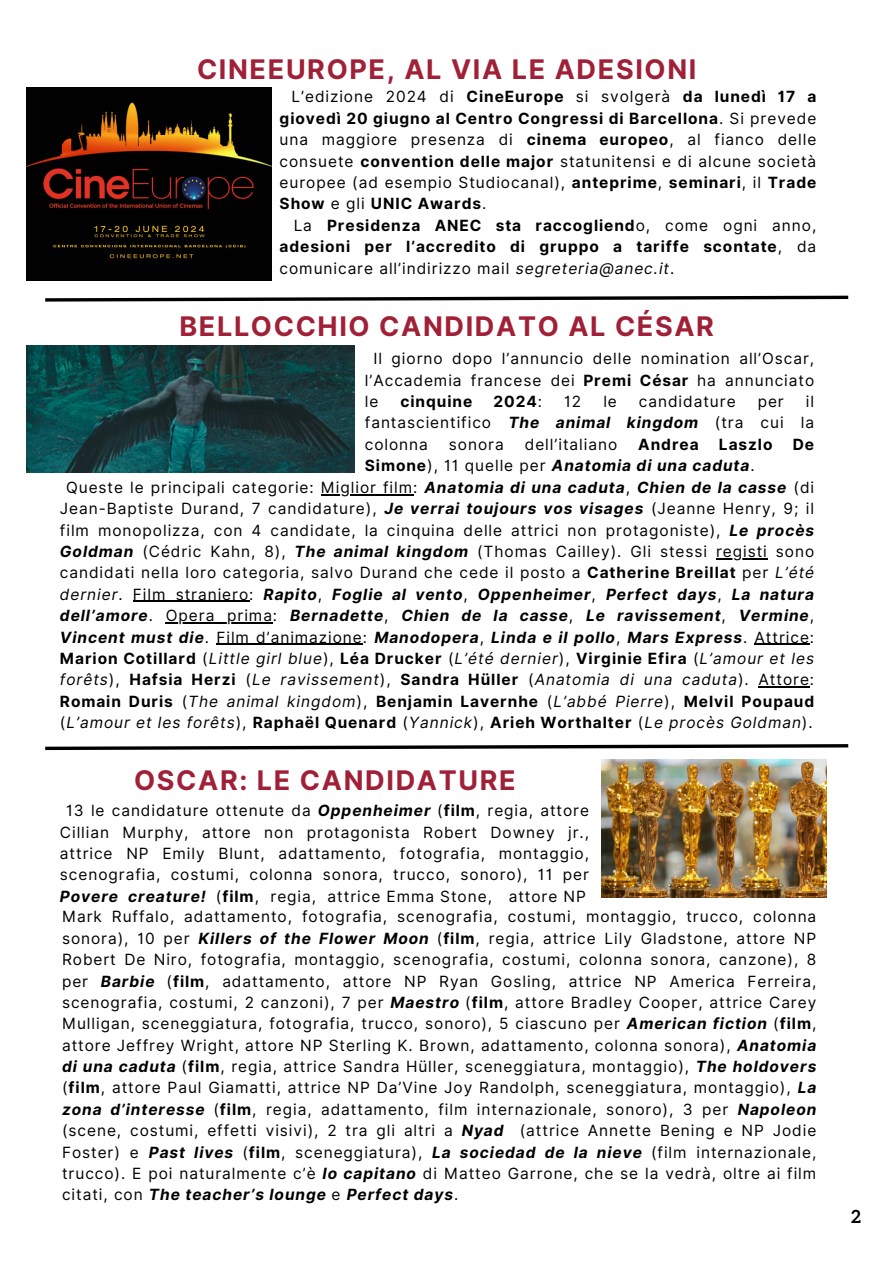
<style>
.page{position:relative;width:893px;height:1264px;background:#fff}
.page>*{position:absolute;margin:0;border:0;box-sizing:border-box;transform-origin:0 0}
.t1{font:700 27px "Inter";letter-spacing:.06em;color:#a02037}
.t2{font:700 18px "Aleo";color:#000}
.t3{font:15.45px/21.3px "Inter";letter-spacing:.06em;color:#000;text-align:justify}
.t4{font:italic 15.45px/21.3px "Inter";letter-spacing:.06em;color:#000;text-align:justify}
.t5{font:700 15.45px/21.3px "Inter";letter-spacing:.06em;color:#000;text-align:justify}
.t6{font:italic 700 15.45px "Inter";letter-spacing:.06em;color:#000}
.s1{font-weight:700}
.s2{font-weight:400}
.s3{font-weight:400;font-style:italic}
.s4{font-weight:700;font-style:italic}
.s5{font-style:normal}
.s6{font-weight:400;font-style:normal}
.s7{font-style:italic}
.s8{font-weight:700;font-style:normal}
</style>
<div class="page">
<svg style="left:45px;top:744px;width:804px;height:7px"></svg>
<svg style="left:45px;top:295px;width:804px;height:7px"></svg>
<img style="left:26px;top:88px;width:245px;height:192px">
<img style="left:26px;top:345px;width:329px;height:127px">
<hr style="left:321px;top:494px;width:92px;height:1px;background:#000">
<hr style="left:716px;top:558px;width:51px;height:1px;background:#000">
<hr style="left:133px;top:601px;width:116px;height:1px;background:#000">
<hr style="left:166px;top:622px;width:107px;height:1px;background:#000">
<hr style="left:216px;top:643px;width:147px;height:1px;background:#000">
<hr style="left:754px;top:643px;width:55px;height:1px;background:#000">
<hr style="left:758px;top:686px;width:51px;height:1px;background:#000">
<img style="left:601px;top:759px;width:225px;height:138px">
<p class="t1" style="left:197px;top:53px;width:501px">CINEEUROPE, AL VIA LE ADESIONI</p>
<p class="t3" style="left:279px;top:86px;width:538px;text-indent:12px">L’edizione 2024 di <span class="s1">CineEurope</span> si svolgerà <span class="s1">da lunedì 17 a giovedì 20 giugno al Centro Congressi di Barcellona</span>. Si prevede una maggiore presenza di <span class="s1">cinema europeo</span>, al fianco delle consuete <span class="s1">convention delle major</span> statunitensi e di alcune società europee (ad esempio Studiocanal), <span class="s1">anteprime</span>, <span class="s1">seminari</span>, il <span class="s1">Trade Show</span> e gli <span class="s1">UNIC Awards</span>.</p>
<p class="t5" style="left:279px;top:214px;width:538px;text-indent:14px"><span class="s2">La</span> Presidenza ANEC sta raccogliend<span class="s2">o, come ogni anno, </span>adesioni per l’accredito di gruppo a tariffe scontate<span class="s2">, da comunicare all’indirizzo mail</span> <span class="s3">segreteria@anec.it</span><span class="s2">.</span></p>
<p class="t1" style="left:179px;top:310px;width:536px">BELLOCCHIO CANDIDATO AL CÉSAR</p>
<p class="t3" style="left:365px;top:348px;width:451px;text-indent:9px">Il giorno dopo l’annuncio delle nomination all’Oscar, l’Accademia francese dei <span class="s1">Premi César</span> ha annunciato le</p>
<p class="t5" style="left:400px;top:391px;width:73px">cinquine</p>
<p class="t5" style="left:493px;top:391px;width:50px">2024<span class="s2">:</span></p>
<p class="t3" style="left:564px;top:391px;width:19px">12</p>
<p class="t3" style="left:603px;top:391px;width:15px">le</p>
<p class="t3" style="left:639px;top:391px;width:98px">candidature</p>
<p class="t3" style="left:757px;top:391px;width:28px">per</p>
<p class="t3" style="left:365px;top:391px;width:451px;text-indent:441px">il fantascientifico <span class="s4">The animal kingdom</span> (tra cui la colonna</p>
<p class="t3" style="left:449px;top:433px;width:56px">sonora</p>
<p class="t3" style="left:525px;top:433px;width:94px">dell’italiano</p>
<p class="t5" style="left:638px;top:433px;width:62px">Andrea</p>
<p class="t5" style="left:719px;top:433px;width:55px">Laszlo</p>
<p class="t5" style="left:792px;top:433px;width:23px">De</p>
<p class="t6" style="left:365px;top:456px;width:391px"><span class="s5">Simone</span><span class="s6">), 11 quelle per</span> Anatomia di una caduta<span class="s6">.</span></p>
<p class="t3" style="left:60px;top:476px;width:755px;text-indent:261px">Miglior film: <span class="s4">Anatomia di una caduta</span>, <span class="s4">Chien de la casse</span> (di Jean-Baptiste Durand, 7 candidature), <span class="s4">Je verrai toujours vos visages</span> (Jeanne Henry, 9; il film monopolizza, con 4 candidate, la cinquina delle attrici non protagoniste), <span class="s4">Le procès Goldman</span> (Cédric Kahn, 8), <span class="s4">The animal kingdom</span> (Thomas Cailley). Gli stessi</p>
<p class="t3" style="left:66px;top:476px;width:249px">Queste le principali categorie:</p>
<p class="t3" style="left:60px;top:540px;width:755px;text-indent:656px">registi sono candidati nella loro categoria, salvo Durand che cede il posto a <span class="s1">Catherine Breillat</span> per <span class="s7">L’été dernier</span>. Film straniero: <span class="s4">Rapito</span>, <span class="s4">Foglie al vento</span>, <span class="s4">Oppenheimer</span>, <span class="s4">Perfect days</span>, <span class="s4">La natura dell’amore</span>.</p>
<h1 class="t4" style="left:60px;top:605px;width:755px;text-indent:106px"><span class="s5">Opera prima:</span> <span class="s1">Bernadette</span><span class="s5">,</span> <span class="s1">Chien de la casse</span><span class="s5">,</span> <span class="s1">Le ravissement</span><span class="s5">,</span> <span class="s1">Vermine</span><span class="s5">, </span><span class="s1">Vincent must die</span><span class="s5">. Film d’animazione:</span> <span class="s1">Manodopera</span><span class="s5">,</span> <span class="s1">Linda e il pollo</span><span class="s5">,</span> <span class="s1">Mars Express</span><span class="s5">. Attrice:<br></span><span class="s8">Marion Cotillard</span> <span class="s5">(</span>Little girl blue<span class="s5">),</span> <span class="s8">Léa Drucker</span> <span class="s5">(</span>L’été dernier<span class="s5">),</span> <span class="s8">Virginie Efira</span> <span class="s5">(</span>L’amour et les forêts<span class="s5">),</span> <span class="s8">Hafsia Herzi</span> <span class="s5">(</span>Le ravissement<span class="s5">),</span> <span class="s8">Sandra Hüller</span> <span class="s5">(</span>Anatomia di una caduta<span class="s5">). Attore:<br></span><span class="s8">Romain Duris</span> <span class="s5">(</span>The animal kingdom<span class="s5">),</span> <span class="s8">Benjamin Lavernhe</span> <span class="s5">(</span>L’abbé Pierre<span class="s5">),</span> <span class="s8">Melvil Poupaud </span><span class="s5">(</span>L’amour et les forêts<span class="s5">),</span> <span class="s8">Raphaël Quenard</span> <span class="s5">(</span>Yannick<span class="s5">),</span> <span class="s8">Arieh Worthalter</span> <span class="s5">(</span>Le procès Goldman<span class="s5">).</span></h1>
<p class="t1" style="left:134px;top:764px;width:383px">OSCAR: LE CANDIDATURE</p>
<p class="t3" style="left:60px;top:800px;width:757px;text-align:left;text-indent:6px">13 le candidature ottenute da <span class="s4">Oppenheimer</span> (<span class="s1">film</span>, regia, attore<br>Cillian Murphy, attore non protagonista Robert Downey jr.,<br>attrice NP Emily Blunt, adattamento, fotografia, montaggio,<br>scenografia, costumi, colonna sonora, trucco, sonoro), 11 per<br><span class="s4">Povere creature!</span> (<span class="s1">film</span>, regia, attrice Emma Stone, attore NP<br>Mark Ruffalo, adattamento, fotografia, scenografia, costumi, montaggio, trucco, colonna sonora), 10 per <span class="s4">Killers of the Flower Moon</span> (<span class="s1">film</span>, regia, attrice Lily Gladstone, attore NP Robert De Niro, fotografia, montaggio, scenografia, costumi, colonna sonora, canzone), 8 per <span class="s4">Barbie</span> (<span class="s1">film</span>, adattamento, attore NP Ryan Gosling, attrice NP America Ferreira, scenografia, costumi, 2 canzoni), 7 per <span class="s4">Maestro</span> (<span class="s1">film</span>, attore Bradley Cooper, attrice Carey Mulligan, sceneggiatura, fotografia, trucco, sonoro), 5 ciascuno per <span class="s4">American fiction</span> (<span class="s1">film</span>, attore Jeffrey Wright, attore NP Sterling K. Brown, adattamento, colonna sonora), <span class="s4">Anatomia di una caduta</span> (<span class="s1">film</span>, regia, attrice Sandra Hüller, sceneggiatura, montaggio), <span class="s4">The holdovers </span>(<span class="s1">film</span>, attore Paul Giamatti, attrice NP Da’Vine Joy Randolph, sceneggiatura, montaggio), <span class="s4">La zona d’interesse</span> (<span class="s1">film</span>, regia, adattamento, film internazionale, sonoro), 3 per <span class="s4">Napoleon </span>(scene, costumi, effetti visivi), 2 tra gli altri a <span class="s4">Nyad</span> (attrice Annette Bening e NP Jodie Foster) e <span class="s4">Past lives</span> (<span class="s1">film</span>, sceneggiatura), <span class="s4">La sociedad de la nieve</span> (film internazionale, trucco). E poi naturalmente c’è <span class="s4">Io capitano</span> di Matteo Garrone, che se la vedrà, oltre ai film citati, con <span class="s4">The teacher’s lounge</span> e <span class="s4">Perfect days</span>.</p>
<h1 class="t2" style="left:851px;top:1205px;width:11px">2</h1>
</div>
